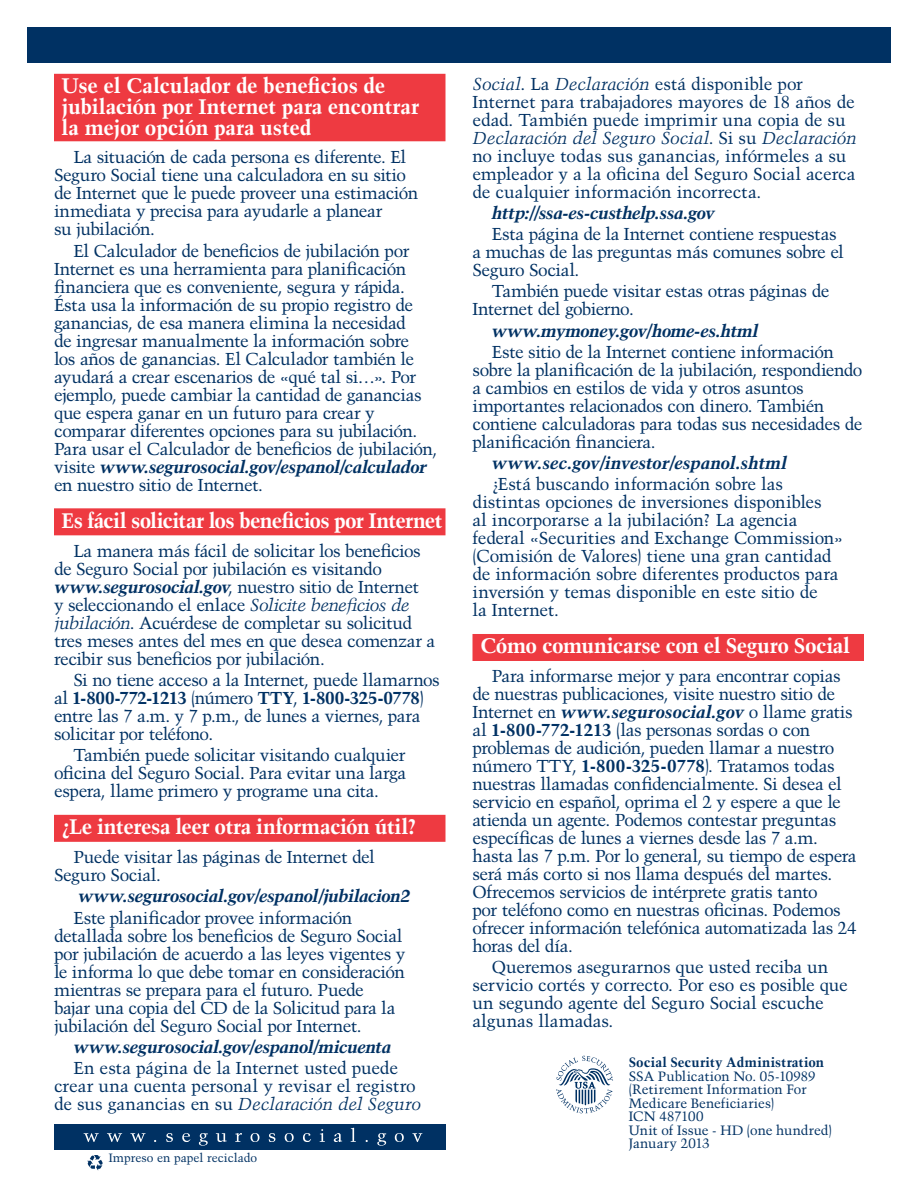
<style>
.page{position:relative;width:918px;height:1188px;background:#fff}
.page>*{position:absolute;margin:0;border:0;box-sizing:border-box;transform-origin:0 0}
.Header1_1line{font:700 21px "Trump Mediaeval";letter-spacing:-.025em;color:#fff}
.Header1_3_line{font:700 21px/21px "Trump Mediaeval";letter-spacing:-.01em;color:#fff}
.paragraph{font:17.25px/18px "Trump Mediaeval";letter-spacing:-.025em;color:#003163}
.paragraph-2{font:italic 700 17.25px "Trump Mediaeval";letter-spacing:-.025em;color:#003163}
.paragraph-3{font:17.25px/18px "Trump Mediaeval";letter-spacing:-.005em;color:#003163;text-align:center}
.Pub_Info{font:13.5px/13.5px "Trump Mediaeval";color:#003163}
.Pub_Info-2{font:700 13.5px "Trump Mediaeval";letter-spacing:.01em;color:#003163}
.t1{font:12px "Trump Mediaeval";color:#003163}
.s1{font-weight:700;font-style:italic}
.s2{font-style:italic}
.s3{font-weight:700}
</style>
<div class="page">
<div style="left:27px;top:27px;width:864px;height:35px;background:#003163"></div>
<svg style="left:556px;top:1056px;width:57px;height:57px"></svg>
<div style="left:54px;top:1124px;width:392px;height:25px;background:#003163"></div>
<svg style="left:84px;top:1128px;width:338px;height:18px"></svg>
<div style="left:54px;top:73px;width:392px;height:20px;background:#fbd6d8"></div>
<div style="left:54px;top:74px;width:392px;height:67px;background:#ee3a41"></div>
<div style="left:54px;top:508px;width:392px;height:27px;background:#ee3a41"></div>
<div style="left:54px;top:815px;width:392px;height:27px;background:#ee3a41"></div>
<div style="left:472px;top:634px;width:392px;height:27px;background:#ee3a41"></div>
<svg style="left:87px;top:1155px;width:16px;height:16px"></svg>
<p class="Header1_3_line" style="left:62px;top:74px;width:359px">Use el Calculador de beneficios de jubilación por Internet para encontrar la mejor opción para usted</p>
<p class="paragraph" style="left:54px;top:148px;width:366px;text-indent:19px">La situación de cada persona es diferente. El Seguro Social tiene una calculadora en su sitio de Internet que le puede proveer una estimación inmediata y precisa para ayudarle a planear<br>su jubilación.</p>
<p class="paragraph" style="left:54px;top:241px;width:385px;text-indent:19px">El Calculador de beneficios de jubilación por Internet es una herramienta para planificación financiera que es conveniente, segura y rápida.<br>Ésta usa la información de su propio registro de ganancias, de esa manera elimina la necesidad<br>de ingresar manualmente la información sobre<br>los años de ganancias. El Calculador también le ayudará a crear escenarios de «qué tal si…». Por ejemplo, puede cambiar la cantidad de ganancias que espera ganar en un futuro para crear y comparar diferentes opciones para su jubilación.<br>Para usar el Calculador de beneficios de jubilación, visite <span class="s1">www.segurosocial.gov/espanol/calculador </span>en nuestro sitio de Internet.</p>
<h1 class="Header1_1line" style="left:62px;top:507px;width:383px">Es fácil solicitar los beneficios por Internet</h1>
<p class="paragraph" style="left:54px;top:541px;width:383px;text-indent:19px">La manera más fácil de solicitar los beneficios de Seguro Social por jubilación es visitando <span class="s1">www.segurosocial.gov</span>, nuestro sitio de Internet<br>y seleccionando el enlace <span class="s2">Solicite beneficios de jubilación</span>. Acuérdese de completar su solicitud tres meses antes del mes en que desea comenzar a recibir sus beneficios por jubilación.</p>
<p class="paragraph" style="left:54px;top:671px;width:387px;text-indent:19px">Si no tiene acceso a la Internet, puede llamarnos al <span class="s3">1-800-772-1213</span> (número <span class="s3">TTY</span>, <span class="s3">1-800-325-0778</span>) entre las 7 a.m. y 7 p.m., de lunes a viernes, para solicitar por teléfono.</p>
<p class="paragraph" style="left:54px;top:746px;width:354px;text-align:justify;text-indent:19px">También puede solicitar visitando cualquier oficina del Seguro Social. Para evitar una larga espera, llame primero y programe una cita.</p>
<h1 class="Header1_1line" style="left:62px;top:814px;width:357px">¿Le interesa leer otra información útil?</h1>
<p class="paragraph" style="left:54px;top:848px;width:322px;text-indent:19px">Puede visitar las páginas de Internet del<br>Seguro Social.</p>
<p class="paragraph-2" style="left:78px;top:886px;width:333px">www.segurosocial.gov/espanol/jubilacion2</p>
<p class="paragraph" style="left:54px;top:908px;width:353px;text-indent:19px">Este planificador provee información detallada sobre los beneficios de Seguro Social por jubilación de acuerdo a las leyes vigentes y le informa lo que debe tomar en consideración mientras se prepara para el futuro. Puede<br>bajar una copia del CD de la Solicitud para la jubilación del Seguro Social por Internet.</p>
<p class="paragraph-2" style="left:73px;top:1036px;width:319px">www.segurosocial.gov/espanol/micuenta</p>
<p class="paragraph-3" style="left:54px;top:1059px;width:369px">En esta página de la Internet usted puede crear una cuenta personal y revisar el registro de sus ganancias en su <span class="s2">Declaración del Seguro</span></p>
<p class="t1" style="left:109px;top:1151px;width:150px">Impreso en papel reciclado</p>
<p class="paragraph" style="left:472px;top:74px;width:386px"><span class="s2">Social</span>. La <span class="s2">Declaración</span> está disponible por Internet para trabajadores mayores de 18 años de edad. También puede imprimir una copia de su <span class="s2">Declaración del Seguro Social</span>. Si su <span class="s2">Declaración </span>no incluye todas sus ganancias, infórmeles a su empleador y a la oficina del Seguro Social acerca de cualquier información incorrecta.</p>
<p class="paragraph-2" style="left:492px;top:202px;width:224px">http://ssa-es-custhelp.ssa.gov</p>
<p class="paragraph" style="left:472px;top:225px;width:373px;text-indent:19px">Esta página de la Internet contiene respuestas a muchas de las preguntas más comunes sobre el<br>Seguro Social.</p>
<p class="paragraph" style="left:472px;top:282px;width:358px;text-indent:19px">También puede visitar estas otras páginas de<br>Internet del gobierno.</p>
<p class="paragraph-2" style="left:492px;top:320px;width:268px">www.mymoney.gov/home-es.html</p>
<p class="paragraph" style="left:472px;top:343px;width:391px;text-indent:19px">Este sitio de la Internet contiene información sobre la planificación de la jubilación, respondiendo a cambios en estilos de vida y otros asuntos importantes relacionados con dinero. También contiene calculadoras para todas sus necesidades de planificación financiera.</p>
<p class="paragraph-2" style="left:492px;top:452px;width:296px">www.sec.gov/investor/espanol.shtml</p>
<p class="paragraph" style="left:472px;top:475px;width:372px;text-indent:19px">¿Está buscando información sobre las distintas opciones de inversiones disponibles<br>al incorporarse a la jubilación? La agencia federal «Securities and Exchange Commission» (Comisión de Valores) tiene una gran cantidad de información sobre diferentes productos para inversión y temas disponible en este sitio de<br>la Internet.</p>
<h1 class="Header1_1line" style="left:480px;top:633px;width:372px">Cómo comunicarse con el Seguro Social</h1>
<p class="paragraph" style="left:472px;top:667px;width:386px;text-indent:19px">Para informarse mejor y para encontrar copias de nuestras publicaciones, visite nuestro sitio de Internet en <span class="s1">www.segurosocial.gov</span> o llame gratis al <span class="s3">1-800-772-1213</span> (las personas sordas o con problemas de audición, pueden llamar a nuestro número TTY, <span class="s3">1-800-325-0778</span>). Tratamos todas nuestras llamadas confidencialmente. Si desea el servicio en español, oprima el 2 y espere a que le atienda un agente. Podemos contestar preguntas específicas de lunes a viernes desde las 7 a.m. hasta las 7 p.m. Por lo general, su tiempo de espera será más corto si nos llama después del martes.<br>Ofrecemos servicios de intérprete gratis tanto<br>por teléfono como en nuestras oficinas. Podemos ofrecer información telefónica automatizada las 24 horas del día.</p>
<p class="paragraph" style="left:472px;top:958px;width:377px;text-indent:19px">Queremos asegurarnos que usted reciba un servicio cortés y correcto. Por eso es posible que un segundo agente del Seguro Social escuche algunas llamadas.</p>
<p class="Pub_Info-2" style="left:629px;top:1054px;width:197px">Social Security Administration</p>
<p class="Pub_Info" style="left:629px;top:1069px;width:189px">SSA Publication No. 05-10989</p>
<p class="Pub_Info" style="left:629px;top:1083px;width:179px">(Retirement Information For<br>Medicare Beneficiaries)</p>
<p class="Pub_Info" style="left:629px;top:1110px;width:76px">ICN 487100</p>
<p class="Pub_Info" style="left:629px;top:1123px;width:205px">Unit of Issue - HD (one hundred)</p>
<p class="Pub_Info" style="left:629px;top:1137px;width:83px">January 2013</p>
</div>
